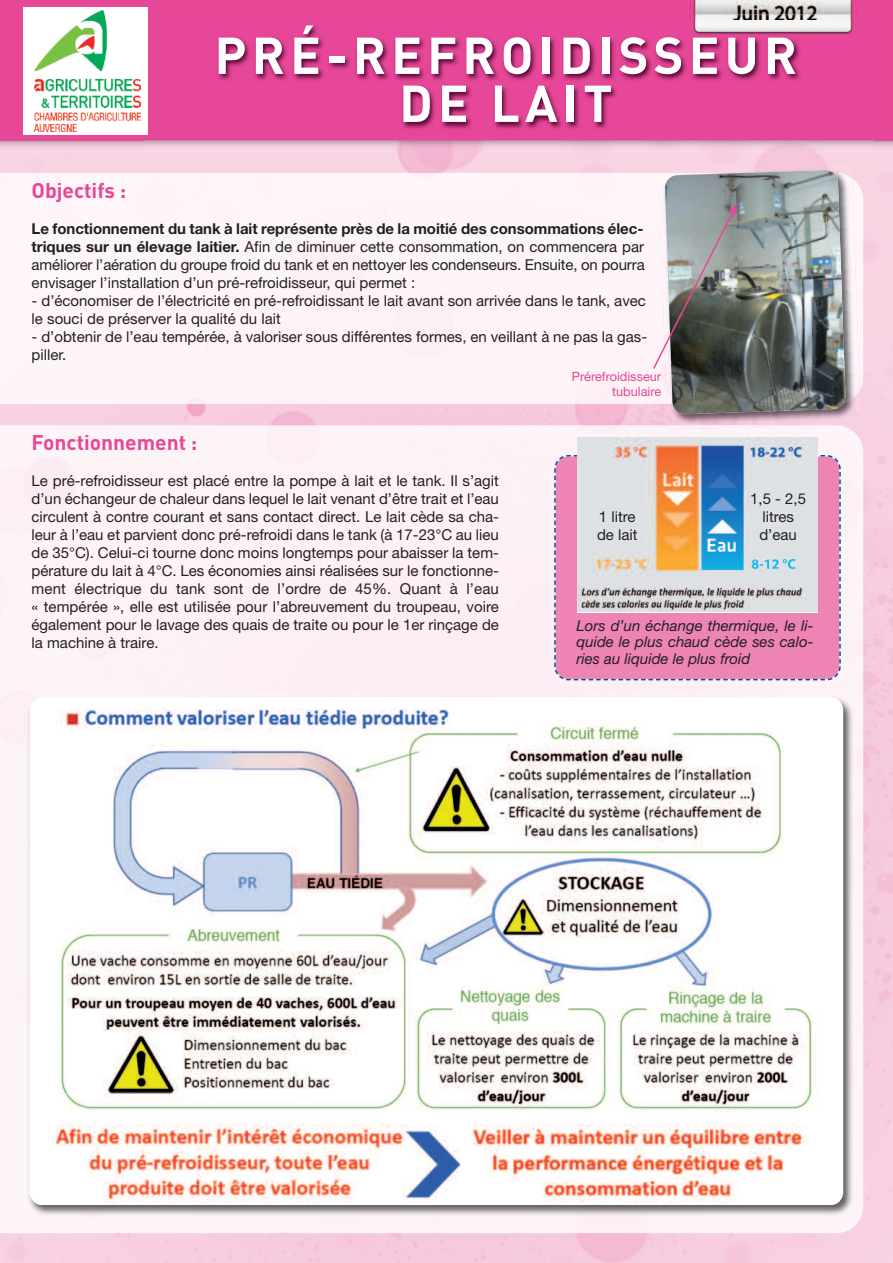
<style>
.page{position:relative;width:893px;height:1263px;background:#fff}
.page>*{position:absolute;margin:0;border:0;box-sizing:border-box;transform-origin:0 0}
.t1{font:700 51px/48px "DIN";letter-spacing:.1em;color:#fff;text-align:center}
.t2{font:700 21px "DIN";color:#e64797}
.t3{font:15px/18px "Helvetica Neue";color:#231f20}
.t4{font:italic 15px/16.5px "Helvetica Neue";color:#231f20;text-align:justify}
.t5{font:12.75px/15px "Helvetica Neue";color:#e64797;text-align:right}
.s1{font-weight:700}
</style>
<div class="page">
<img style="left:0;top:154px;width:893px;height:1109px">
<img style="left:860px;top:178px;width:3px;height:212px">
<div style="left:0;top:173px;width:652px;height:231px;background:#fdf5f9"></div>
<div style="left:0;top:425px;width:863px;height:808px;background:#fdf3f7"></div>
<img style="left:0;top:140px;width:893px;height:14px">
<div style="left:0;top:0;width:893px;height:140px;background:#e64797"></div>
<img style="left:667px;top:390px;width:194px;height:35px">
<img style="left:658px;top:164px;width:194px;height:9px">
<img style="left:846px;top:173px;width:14px;height:231px">
<img style="left:667px;top:425px;width:130px;height:5px">
<img style="left:688px;top:0;width:170px;height:20px">
<img style="left:144px;top:20px;width:729px;height:131px">
<img style="left:24px;top:692px;width:834px;height:528px">
<img style="left:34px;top:697px;width:805px;height:508px">
<div style="left:23px;top:7px;width:125px;height:128px;background:#fff"></div>
<img style="left:34px;top:11px;width:106px;height:121px">
<svg style="left:553px;top:454px;width:288px;height:227px;background:#eb8fb9"></svg>
<svg style="left:564px;top:678px;width:8px;height:3px"></svg>
<img style="left:578px;top:438px;width:240px;height:174px">
<img style="left:652px;top:170px;width:194px;height:244px">
<h1 class="t1" style="left:214px;top:32px;width:584px">PRÉ-REFROIDISSEUR<br>DE LAIT</h1>
<h2 class="t2" style="left:32px;top:178px;width:96px">Objectifs :</h2>
<p class="t3" style="left:32px;top:219px;width:615px;text-align:justify"><span class="s1">Le fonctionnement du tank à lait représente près de la moitié des consommations élec&shy;triques sur un élevage laitier.</span> Afin de diminuer cette consommation, on commencera par améliorer l’aération du groupe froid du tank et en nettoyer les condenseurs. Ensuite, on pourra envisager l’installation d’un pré-refroidisseur, qui permet :</p>
<p class="t3" style="left:32px;top:291px;width:616px">- d’économiser de l’électricité en pré-refroidissant le lait avant son arrivée dans le tank, avec le souci de préserver la qualité du lait</p>
<p class="t3" style="left:32px;top:327px;width:617px">- d’obtenir de l’eau tempérée, à valoriser sous différentes formes, en veillant à ne pas la gas&shy;piller.</p>
<h2 class="t2" style="left:32px;top:430px;width:167px">Fonctionnement :</h2>
<p class="t3" style="left:32px;top:471px;width:469px;text-align:justify">Le pré-refroidisseur est placé entre la pompe à lait et le tank. Il s’agit d’un échangeur de chaleur dans lequel le lait venant d’être trait et l’eau circulent à contre courant et sans contact direct. Le lait cède sa cha&shy;leur à l’eau et parvient donc pré-refroidi dans le tank (à 17-23°C au lieu de 35°C). Celui-ci tourne donc moins longtemps pour abaisser la tem&shy;pérature du lait à 4°C. Les économies ainsi réalisées sur le fonctionne&shy;ment électrique du tank sont de l’ordre de 45%. Quant à l’eau « tempérée », elle est utilisée pour l’abreuvement du troupeau, voire également pour le lavage des quais de traite ou pour le 1er rinçage de la machine à traire.</p>
<p class="t5" style="left:572px;top:369px;width:91px">Prérefroidisseur tubulaire</p>
<p class="t3" style="left:597px;top:507px;width:42px">1 litre de lait</p>
<p class="t3" style="left:750px;top:489px;width:57px;text-align:center">1,5 - 2,5 litres d’eau</p>
<p class="t4" style="left:576px;top:617px;width:239px">Lors d’un échange thermique, le li&shy;quide le plus chaud cède ses calo&shy;ries au liquide le plus froid</p>
</div>
